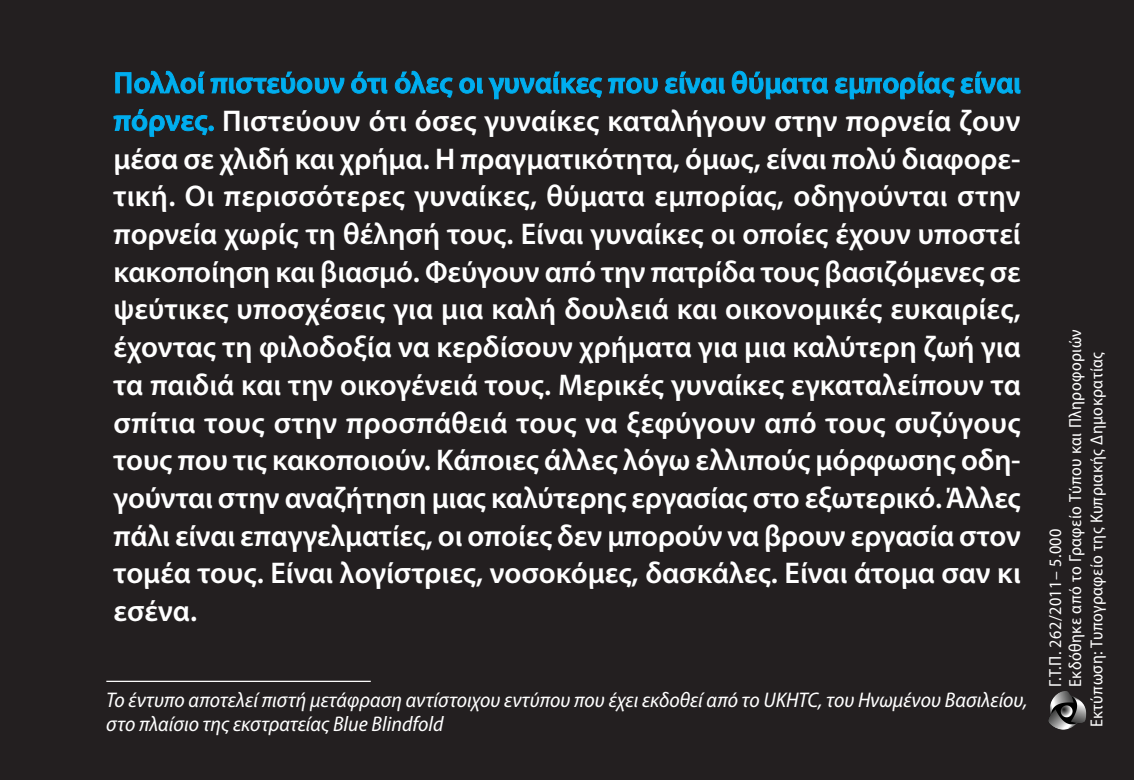
<style>
.page{position:relative;width:1134px;height:780px;background:#231f20}
.page>*{position:absolute;margin:0;border:0;box-sizing:border-box;transform-origin:0 0}
.t1{font:600 30px/37.8px "Myriad Pro";color:#fff;text-align:justify}
.t2{font:italic semi-condensed 21.25px/23.8px "Myriad Pro";color:#fff}
.t3{font:semi-condensed 17.5px "Myriad Pro";letter-spacing:.025em;color:#fff}
.s1{color:#00aeef}
</style>
<div class="page">
<img style="left:1048px;top:691px;width:38px;height:38px">
<hr style="left:106px;top:680px;width:265px;height:2px;background:#fff">
<p class="t1" style="left:113px;top:66px;width:909px"><span class="s1">Πολλοί πιστεύουν ότι όλες οι γυναίκες που είναι θύματα εμπορίας είναι πόρνες.</span> Πιστεύουν ότι όσες γυναίκες καταλήγουν στην πορνεία ζουν μέσα σε χλιδή και χρήμα. Η πραγματικότητα, όμως, είναι πολύ διαφορε&shy;τική. Οι περισσότερες γυναίκες, θύματα εμπορίας, οδηγούνται στην πορνεία χωρίς τη θέλησή τους. Είναι γυναίκες οι οποίες έχουν υποστεί κακοποίηση και βιασμό. Φεύγουν από την πατρίδα τους βασιζόμενες σε ψεύτικες υποσχέσεις για μια καλή δουλειά και οικονομικές ευκαιρίες, έχοντας τη φιλοδοξία να κερδίσουν χρήματα για μια καλύτερη ζωή για τα παιδιά και την οικογένειά τους. Μερικές γυναίκες εγκαταλείπουν τα σπίτια τους στην προσπάθειά τους να ξεφύγουν από τους συζύγους τους που τις κακοποιούν. Κάποιες άλλες λόγω ελλιπούς μόρφωσης οδη&shy;γούνται στην αναζήτηση μιας καλύτερης εργασίας στο εξωτερικό.Άλλες πάλι είναι επαγγελματίες, οι οποίες δεν μπορούν να βρουν εργασία στον τομέα τους. Είναι λογίστριες, νοσοκόμες, δασκάλες. Είναι άτομα σαν κι εσένα.</p>
<p class="t2" style="left:106px;top:689px;width:923px">Το έντυπο αποτελεί πιστή μετάφραση αντίστοιχου εντύπου που έχει εκδοθεί από το UKHTC, του Ηνωμένου Βασιλείου, στο πλαίσιο της εκστρατείας Blue Blindfold</p>
<p class="t3" style="left:1069px;top:686px;width:359px;rotate:-90deg">Εκδόθηκε από το Γραφείο Τύπου και Πληροφοριών</p>
<p class="t3" style="left:1090px;top:727px;width:377px;rotate:-90deg">Εκτύπωση: Τυπογραφείο της Κυπριακής Δημοκρατίας</p>
<p class="t3" style="left:1049px;top:686px;width:160px;rotate:-90deg">Γ.Τ.Π. 262/2011– 5.000</p>
</div>
